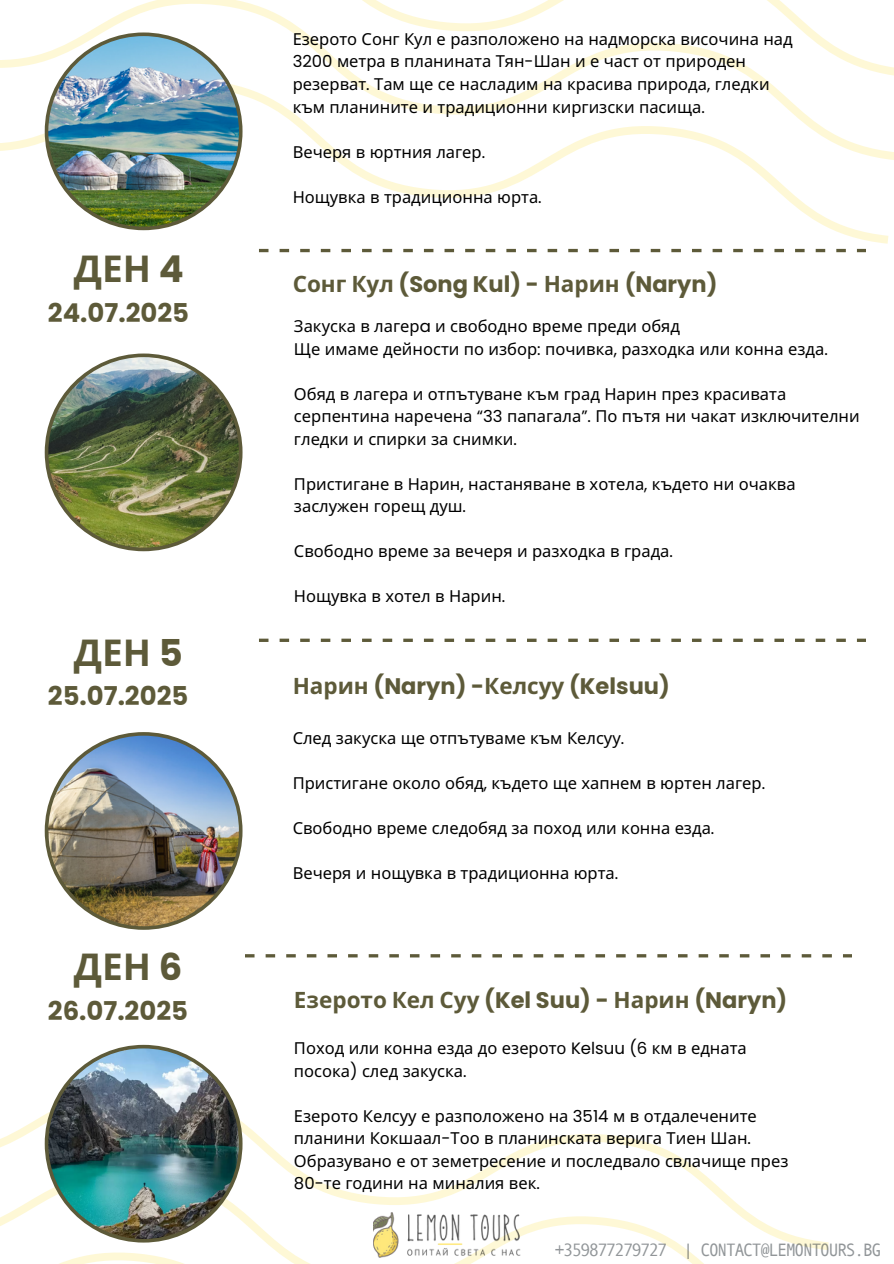
<style>
.page{position:relative;width:894px;height:1264px;background:#fff}
.page>*{position:absolute;margin:0;border:0;box-sizing:border-box;transform-origin:0 0}
.t1{font:700 36.9px "Noto Sans";color:#5d5a39}
.t2{font:700 25.95px "Poppins";color:#5d5a39}
.t3{font:700 22.5px "Poppins";color:#5d5a39}
.t4{font:700 22.5px "Noto Sans";color:#5d5a39}
.t5{font:18px "Andale Mono WTJ";letter-spacing:-.025em;color:#2b3339}
.t6{font:16.5px/22.5px "Noto Sans";color:#000}
.s1{font-family:"Poppins"}
.s2{font-family:"Noto Sans"}
</style>
<div class="page">
<svg style="left:0;top:1044px;width:811px;height:219px"></svg>
<svg style="left:138px;top:160px;width:750px;height:84px"></svg>
<svg style="left:0;top:77px;width:893px;height:83px"></svg>
<svg style="left:0;top:0;width:893px;height:77px"></svg>
<img style="left:373px;top:1212px;width:147px;height:45px">
<img style="left:45px;top:32px;width:197px;height:198px">
<img style="left:45px;top:353px;width:197px;height:198px">
<img style="left:45px;top:732px;width:197px;height:197px">
<svg style="left:259px;top:249px;width:9px;height:3px"></svg>
<svg style="left:279px;top:249px;width:10px;height:3px"></svg>
<svg style="left:300px;top:249px;width:9px;height:3px"></svg>
<svg style="left:321px;top:249px;width:9px;height:3px"></svg>
<svg style="left:341px;top:249px;width:10px;height:3px"></svg>
<svg style="left:362px;top:249px;width:9px;height:3px"></svg>
<svg style="left:382px;top:249px;width:10px;height:3px"></svg>
<svg style="left:403px;top:249px;width:9px;height:3px"></svg>
<svg style="left:424px;top:249px;width:9px;height:3px"></svg>
<svg style="left:444px;top:249px;width:10px;height:3px"></svg>
<svg style="left:465px;top:249px;width:9px;height:3px"></svg>
<svg style="left:485px;top:249px;width:10px;height:3px"></svg>
<svg style="left:506px;top:249px;width:10px;height:3px"></svg>
<svg style="left:527px;top:249px;width:9px;height:3px"></svg>
<svg style="left:547px;top:249px;width:10px;height:3px"></svg>
<svg style="left:568px;top:249px;width:9px;height:3px"></svg>
<svg style="left:588px;top:249px;width:10px;height:3px"></svg>
<svg style="left:609px;top:249px;width:10px;height:3px"></svg>
<svg style="left:630px;top:249px;width:9px;height:3px"></svg>
<svg style="left:650px;top:249px;width:10px;height:3px"></svg>
<svg style="left:671px;top:249px;width:9px;height:3px"></svg>
<svg style="left:692px;top:249px;width:9px;height:3px"></svg>
<svg style="left:712px;top:249px;width:10px;height:3px"></svg>
<svg style="left:733px;top:249px;width:9px;height:3px"></svg>
<svg style="left:753px;top:249px;width:10px;height:3px"></svg>
<svg style="left:774px;top:249px;width:9px;height:3px"></svg>
<svg style="left:795px;top:249px;width:9px;height:3px"></svg>
<svg style="left:815px;top:249px;width:10px;height:3px"></svg>
<svg style="left:836px;top:249px;width:9px;height:3px"></svg>
<svg style="left:856px;top:249px;width:9px;height:3px"></svg>
<svg style="left:259px;top:638px;width:9px;height:3px"></svg>
<svg style="left:279px;top:638px;width:10px;height:3px"></svg>
<svg style="left:300px;top:638px;width:9px;height:3px"></svg>
<svg style="left:321px;top:638px;width:9px;height:3px"></svg>
<svg style="left:341px;top:638px;width:10px;height:3px"></svg>
<svg style="left:362px;top:638px;width:9px;height:3px"></svg>
<svg style="left:382px;top:638px;width:10px;height:3px"></svg>
<svg style="left:403px;top:638px;width:9px;height:3px"></svg>
<svg style="left:424px;top:638px;width:9px;height:3px"></svg>
<svg style="left:444px;top:638px;width:10px;height:3px"></svg>
<svg style="left:465px;top:638px;width:9px;height:3px"></svg>
<svg style="left:485px;top:638px;width:10px;height:3px"></svg>
<svg style="left:506px;top:638px;width:10px;height:3px"></svg>
<svg style="left:527px;top:638px;width:9px;height:3px"></svg>
<svg style="left:547px;top:638px;width:10px;height:3px"></svg>
<svg style="left:568px;top:638px;width:9px;height:3px"></svg>
<svg style="left:588px;top:638px;width:10px;height:3px"></svg>
<svg style="left:609px;top:638px;width:10px;height:3px"></svg>
<svg style="left:630px;top:638px;width:9px;height:3px"></svg>
<svg style="left:650px;top:638px;width:10px;height:3px"></svg>
<svg style="left:671px;top:638px;width:9px;height:3px"></svg>
<svg style="left:692px;top:638px;width:9px;height:3px"></svg>
<svg style="left:712px;top:638px;width:10px;height:3px"></svg>
<svg style="left:733px;top:638px;width:9px;height:3px"></svg>
<svg style="left:753px;top:638px;width:10px;height:3px"></svg>
<svg style="left:774px;top:638px;width:9px;height:3px"></svg>
<svg style="left:795px;top:638px;width:9px;height:3px"></svg>
<svg style="left:815px;top:638px;width:10px;height:3px"></svg>
<svg style="left:836px;top:638px;width:9px;height:3px"></svg>
<svg style="left:856px;top:638px;width:9px;height:3px"></svg>
<svg style="left:245px;top:954px;width:9px;height:3px"></svg>
<svg style="left:265px;top:954px;width:10px;height:3px"></svg>
<svg style="left:286px;top:954px;width:10px;height:3px"></svg>
<svg style="left:307px;top:954px;width:9px;height:3px"></svg>
<svg style="left:327px;top:954px;width:10px;height:3px"></svg>
<svg style="left:348px;top:954px;width:9px;height:3px"></svg>
<svg style="left:368px;top:954px;width:10px;height:3px"></svg>
<svg style="left:389px;top:954px;width:10px;height:3px"></svg>
<svg style="left:410px;top:954px;width:9px;height:3px"></svg>
<svg style="left:430px;top:954px;width:10px;height:3px"></svg>
<svg style="left:451px;top:954px;width:9px;height:3px"></svg>
<svg style="left:471px;top:954px;width:10px;height:3px"></svg>
<svg style="left:492px;top:954px;width:10px;height:3px"></svg>
<svg style="left:513px;top:954px;width:9px;height:3px"></svg>
<svg style="left:533px;top:954px;width:10px;height:3px"></svg>
<svg style="left:554px;top:954px;width:9px;height:3px"></svg>
<svg style="left:574px;top:954px;width:10px;height:3px"></svg>
<svg style="left:595px;top:954px;width:10px;height:3px"></svg>
<svg style="left:616px;top:954px;width:9px;height:3px"></svg>
<svg style="left:636px;top:954px;width:10px;height:3px"></svg>
<svg style="left:657px;top:954px;width:9px;height:3px"></svg>
<svg style="left:678px;top:954px;width:9px;height:3px"></svg>
<svg style="left:698px;top:954px;width:10px;height:3px"></svg>
<svg style="left:719px;top:954px;width:9px;height:3px"></svg>
<svg style="left:739px;top:954px;width:10px;height:3px"></svg>
<svg style="left:760px;top:954px;width:9px;height:3px"></svg>
<svg style="left:781px;top:954px;width:9px;height:3px"></svg>
<svg style="left:801px;top:954px;width:10px;height:3px"></svg>
<svg style="left:822px;top:954px;width:9px;height:3px"></svg>
<svg style="left:843px;top:954px;width:8px;height:3px"></svg>
<p class="t1" style="left:74px;top:243px;width:111px">ДЕН <span class="s1">4</span></p>
<p class="t2" style="left:48px;top:294px;width:142px">24.07.2025</p>
<h1 class="t1" style="left:74px;top:626px;width:110px">ДЕН <span class="s1">5</span></h1>
<h1 class="t2" style="left:48px;top:678px;width:142px">25.07.2025</h1>
<p class="t1" style="left:74px;top:940px;width:110px">ДЕН <span class="s1">6</span></p>
<p class="t2" style="left:48px;top:992px;width:141px">26.07.2025</p>
<p class="t6" style="left:292px;top:27px;width:501px">Езерото Сонг Кул е разположено на надморска височина над <span class="s1">3200</span> метра в планината Тян<span class="s1">-</span>Шан и е част от природен резерват<span class="s1">.</span> Там ще се насладим на красива природа<span class="s1">,</span> гледки към планините и традиционни киргизски пасища<span class="s1">.</span></p>
<h2 class="t6" style="left:292px;top:140px;width:194px">Вечеря в юртния лагер<span class="s1">.</span></h2>
<h2 class="t6" style="left:292px;top:185px;width:250px">Нощувка в традиционна юрта<span class="s1">.</span></h2>
<p class="t3" style="left:292px;top:268px;width:426px"><span class="s2">Сонг Кул</span> (Song Kul) - <span class="s2">Нарин</span> (Naryn)</p>
<p class="t6" style="left:294px;top:314px;width:387px">Закуска в лагер<span class="s1">a</span> и свободно време преди обяд</p>
<p class="t6" style="left:294px;top:337px;width:535px">Ще имаме дейности по избор<span class="s1">:</span> почивка<span class="s1">,</span> разходка или конна езда<span class="s1">.</span></p>
<p class="t6" style="left:294px;top:382px;width:493px">Обяд в лагера и отпътуване към град Нарин през красивата</p>
<h2 class="t6" style="left:294px;top:404px;width:567px">серпентина наречена <span class="s1">“33</span> папагала<span class="s1">”.</span> По пътя ни чакат изключителни гледки и спирки за снимки<span class="s1">.</span></h2>
<h2 class="t6" style="left:294px;top:472px;width:503px">Пристигане в Нарин<span class="s1">,</span> настаняване в хотела<span class="s1">,</span> където ни очаква</h2>
<h1 class="t6" style="left:294px;top:494px;width:173px">заслужен горещ душ<span class="s1">.</span></h1>
<h1 class="t6" style="left:294px;top:539px;width:380px">Свободно време за вечеря и разходка в града<span class="s1">.</span></h1>
<p class="t6" style="left:294px;top:584px;width:213px">Нощувка в хотел в Нарин<span class="s1">.</span></p>
<h1 class="t3" style="left:292px;top:670px;width:378px"><span class="s2">Нарин</span> (Naryn) -<span class="s2">Келсуу</span> (Kelsuu)</h1>
<p class="t6" style="left:292px;top:726px;width:333px">След закуска ще отпътуваме към Келсуу<span class="s1">.</span></p>
<p class="t6" style="left:292px;top:771px;width:474px">Пристигане около обяд<span class="s1">,</span> където ще хапнем в юртен лагер<span class="s1">.</span></p>
<p class="t6" style="left:292px;top:816px;width:423px">Свободно време следобяд за поход или конна езда<span class="s1">.</span></p>
<p class="t6" style="left:292px;top:861px;width:327px">Вечеря и нощувка в традиционна юрта<span class="s1">.</span></p>
<p class="t4" style="left:294px;top:984px;width:494px">Езерото Кел Суу <span class="s1">(Kel Suu) -</span> Нарин <span class="s1">(Naryn)</span></p>
<p class="t6" style="left:294px;top:1036px;width:454px">Поход или конна езда до езерото <span class="s1">Kelsuu (6</span> км в едната посока<span class="s1">)</span> след закуска<span class="s1">.</span></p>
<p class="t6" style="left:294px;top:1103px;width:464px">Езерото Келсуу е разположено на <span class="s1">3514</span> м в отдалечените планини Кокшаал<span class="s1">-</span>Тоо в планинската верига Тиен Шан<span class="s1">.</span></p>
<p class="t6" style="left:294px;top:1148px;width:496px">Образувано е от земетресение и последвало свлачище през<br><span class="s1">80-</span>те години на миналия век<span class="s1">.</span></p>
<p class="t5" style="left:555px;top:1234px;width:327px">+359877279727 | CONTACT@LEMONTOURS.BG</p>
</div>
